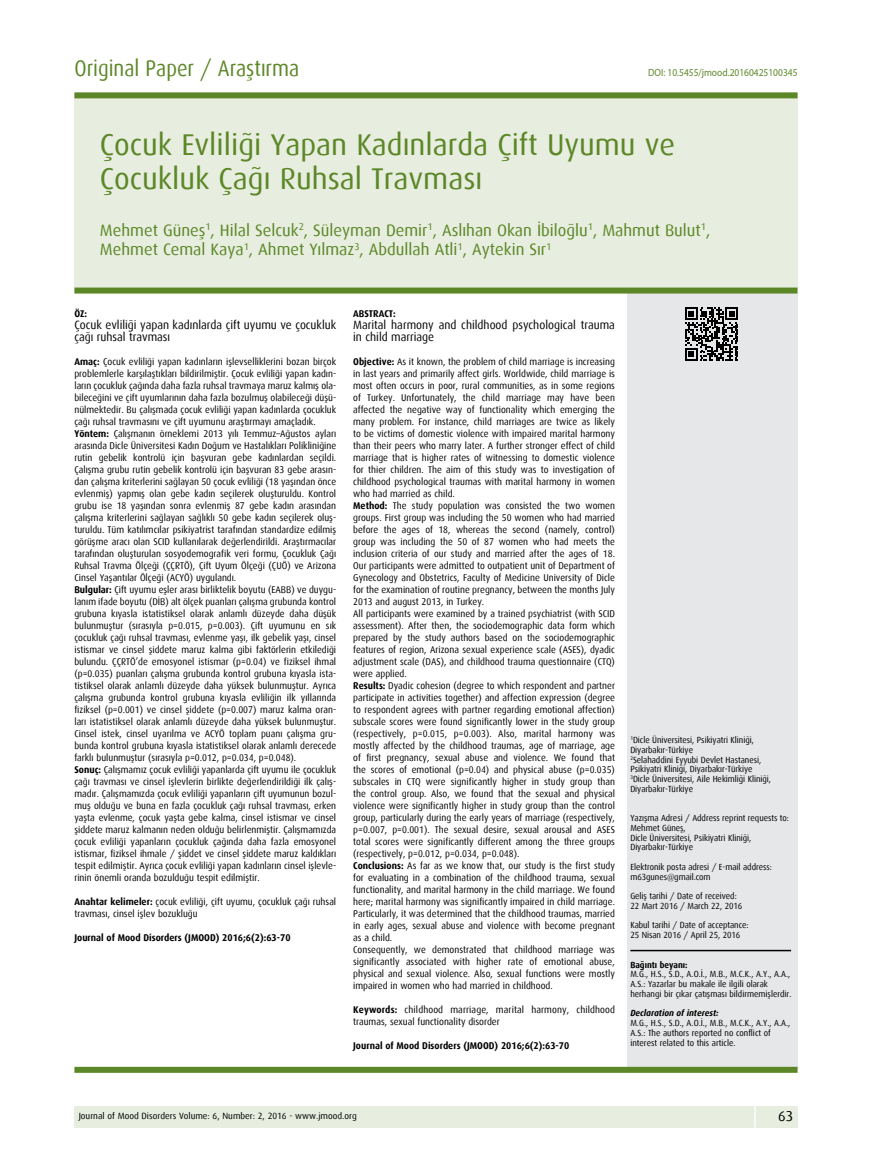
<style>
.page{position:relative;width:872px;height:1170px;background:#fff}
.page>*{position:absolute;margin:0;border:0;box-sizing:border-box;transform-origin:0 0}
.t1{font:30px/34.5px "Dax";color:#5c8727}
.t2{font:22.5px "Dax";color:#5c8727;scale:.9 1}
.t3{font:16.5px/19.5px "Dax";color:#5c8727}
.t4{font:14.25px "Dax";color:#000}
.t5{font:12px/12px "Dax";color:#000;scale:.95 1}
.t6{font:10.5px "Myriad Pro";color:#5c8727;scale:.9 1}
.t7{font:9.75px/12px "Dax";color:#000;scale:.95 1}
.t8{font:700 9.75px "Dax";color:#000;scale:.95 1}
.t9{font:9px "Dax";color:#000}
.t10{font:8.85px/9.8px "Dax";letter-spacing:-.005em;color:#000;scale:.95 1}
.t11{font:italic 700 8.85px "Dax";color:#000;scale:.95 1}
.t12{font:700 8.85px "Dax";color:#000;scale:.95 1}
.s1{font-weight:700}
</style>
<div class="page">
<div style="left:74px;top:1106px;width:723px;height:21px;background:#e7eddf"></div>
<svg style="left:754px;top:1106px;width:1px;height:21px"></svg>
<div style="left:74px;top:95px;width:723px;height:195px;background:#e7eddf"></div>
<div style="left:627px;top:292px;width:170px;height:777px;background:#e6e7e8"></div>
<div style="left:74px;top:92px;width:723px;height:6px;background:#5c8727"></div>
<div style="left:74px;top:1066px;width:723px;height:6px;background:#5c8727"></div>
<div style="left:74px;top:287px;width:723px;height:6px;background:#5c8727"></div>
<hr style="left:630px;top:949px;width:161px;height:2px;background:#000">
<svg style="left:685px;top:307px;width:53px;height:53px"></svg>
<h2 class="t2" style="left:74px;top:56px;width:251px">Original Paper / Araştırma</h2>
<p class="t6" style="left:648px;top:66px;width:167px">DOI: 10.5455/jmood.20160425100345</p>
<h1 class="t1" style="left:100px;top:127px;width:576px">Çocuk Evliliği Yapan Kadınlarda Çift Uyumu ve<br>Çocukluk Çağı Ruhsal Travması</h1>
<h3 class="t3" style="left:100px;top:220px;width:612px">Mehmet Güneş<sup>1</sup>, Hilal Selcuk<sup>2</sup>, Süleyman Demir<sup>1</sup>, Aslıhan Okan İbiloğlu<sup>1</sup>, Mahmut Bulut<sup>1</sup>,<br>Mehmet Cemal Kaya<sup>1</sup>, Ahmet Yılmaz<sup>3</sup>, Abdullah Atli<sup>1</sup>, Aytekin Sır<sup>1</sup></h3>
<p class="t8" style="left:74px;top:307px;width:15px">ÖZ:</p>
<p class="t5" style="left:74px;top:318px;width:277px">Çocuk evliliği yapan kadınlarda çift uyumu ve çocukluk çağı ruhsal travması</p>
<p class="t7" style="left:74px;top:355px;width:277px"><span class="s1">Amaç:</span> Çocuk evliliği yapan kadınların işlevselliklerini bozan birçok problemlerle karşılaştıkları bildirilmiştir. Çocuk evliliği yapan kadın&shy;ların çocukluk çağında daha fazla ruhsal travmaya maruz kalmış ola&shy;bileceğini ve çift uyumlarının daha fazla bozulmuş olabileceği düşü&shy;nülmektedir. Bu çalışmada çocuk evliliği yapan kadınlarda çocukluk çağı ruhsal travmasını ve çift uyumunu araştırmayı amaçladık.<br><span class="s1">Yöntem:</span> Çalışmanın örneklemi 2013 yılı Temmuz–Ağustos ayları arasında Dicle Üniversitesi Kadın Doğum ve Hastalıkları Polikliniğine rutin gebelik kontrolü için başvuran gebe kadınlardan seçildi.<br>Çalışma grubu rutin gebelik kontrolü için başvuran 83 gebe arasın&shy;dan çalışma kriterlerini sağlayan 50 çocuk evliliği (18 yaşından önce evlenmiş) yapmış olan gebe kadın seçilerek oluşturuldu. Kontrol grubu ise 18 yaşından sonra evlenmiş 87 gebe kadın arasından çalışma kriterlerini sağlayan sağlıklı 50 gebe kadın seçilerek oluş&shy;turuldu. Tüm katılımcılar psikiyatrist tarafından standardize edilmiş görüşme aracı olan SCID kullanılarak değerlendirildi. Araştırmacılar tarafından oluşturulan sosyodemografik veri formu, Çocukluk Çağı Ruhsal Travma Ölçeği (ÇÇRTÖ), Çift Uyum Ölçeği (ÇUÖ) ve Arizona Cinsel Yaşantılar Ölçeği (ACYÖ) uygulandı.<br><span class="s1">Bulgular:</span> Çift uyumu eşler arası birliktelik boyutu (EABB) ve duygu&shy;lanım ifade boyutu (DİB) alt ölçek puanları çalışma grubunda kontrol grubuna kıyasla istatistiksel olarak anlamlı düzeyde daha düşük bulunmuştur (sırasıyla p=0.015, p=0.003). Çift uyumunu en sık çocukluk çağı ruhsal travması, evlenme yaşı, ilk gebelik yaşı, cinsel istismar ve cinsel şiddete maruz kalma gibi faktörlerin etkilediği bulundu. ÇÇRTÖ’de emosyonel istismar (p=0.04) ve fiziksel ihmal (p=0.035) puanları çalışma grubunda kontrol grubuna kıyasla ista&shy;tistiksel olarak anlamlı düzeyde daha yüksek bulunmuştur. Ayrıca çalışma grubunda kontrol grubuna kıyasla evliliğin ilk yıllarında fiziksel (p=0.001) ve cinsel şiddete (p=0.007) maruz kalma oran&shy;ları istatistiksel olarak anlamlı düzeyde daha yüksek bulunmuştur.<br>Cinsel istek, cinsel uyarılma ve ACYÖ toplam puanı çalışma gru&shy;bunda kontrol grubuna kıyasla istatistiksel olarak anlamlı derecede farklı bulunmuştur (sırasıyla p=0.012, p=0.034, p=0.048).<br><span class="s1">Sonuç:</span> Çalışmamız çocuk evliliği yapanlarda çift uyumu ile çocukluk çağı travması ve cinsel işlevlerin birlikte değerlendirildiği ilk çalış&shy;madır. Çalışmamızda çocuk evliliği yapanların çift uyumunun bozul&shy;muş olduğu ve buna en fazla çocukluk çağı ruhsal travması, erken yaşta evlenme, çocuk yaşta gebe kalma, cinsel istismar ve cinsel şiddete maruz kalmanın neden olduğu belirlenmiştir. Çalışmamızda çocuk evliliği yapanların çocukluk çağında daha fazla emosyonel istismar, fiziksel ihmale / şiddet ve cinsel şiddete maruz kaldıkları tespit edilmiştir. Ayrıca çocuk evliliği yapan kadınların cinsel işlevle&shy;rinin önemli oranda bozulduğu tespit edilmiştir.</p>
<p class="t7" style="left:74px;top:895px;width:277px"><span class="s1">Anahtar kelimeler:</span> çocuk evliliği, çift uyumu, çocukluk çağı ruhsal travması, cinsel işlev bozukluğu</p>
<p class="t8" style="left:74px;top:931px;width:229px">Journal of Mood Disorders (JMOOD) 2016;6(2):63-70</p>
<p class="t8" style="left:353px;top:307px;width:46px">ABSTRACT:</p>
<p class="t5" style="left:353px;top:318px;width:277px">Marital harmony and childhood psychological trauma in child marriage</p>
<p class="t7" style="left:353px;top:355px;width:277px"><span class="s1">Objective:</span> As it known, the problem of child marriage is increasing in last years and primarily affect girls. Worldwide, child marriage is most often occurs in poor, rural communities, as in some regions of Turkey. Unfortunately, the child marriage may have been affected the negative way of functionality which emerging the many problem. For instance, child marriages are twice as likely to be victims of domestic violence with impaired marital harmony than their peers who marry later. A further stronger effect of child marriage that is higher rates of witnessing to domestic violence for thier children. The aim of this study was to investigation of childhood psychological traumas with marital harmony in women who had married as child.<br><span class="s1">Method:</span> The study population was consisted the two women groups. First group was including the 50 women who had married before the ages of 18, whereas the second (namely, control) group was including the 50 of 87 women who had meets the inclusion criteria of our study and married after the ages of 18.<br>Our participants were admitted to outpatient unit of Department of Gynecology and Obstetrics, Faculty of Medicine University of Dicle for the examination of routine pregnancy, between the months July 2013 and august 2013, in Turkey.<br>All participants were examined by a trained psychiatrist (with SCID assessment). After then, the sociodemographic data form which prepared by the study authors based on the sociodemographic features of region, Arizona sexual experience scale (ASES), dyadic adjustment scale (DAS), and childhood trauma questionnaire (CTQ) were applied.<br><span class="s1">Results:</span> Dyadic cohesion (degree to which respondent and partner participate in activities together) and affection expression (degree to respondent agrees with partner regarding emotional affection) subscale scores were found significantly lower in the study group (respectively, p=0.015, p=0.003). Also, marital harmony was mostly affected by the childhood traumas, age of marriage, age of first pregnancy, sexual abuse and violence. We found that the scores of emotional (p=0.04) and physical abuse (p=0.035) subscales in CTQ were significantly higher in study group than the control group. Also, we found that the sexual and physical violence were significantly higher in study group than the control group, particularly during the early years of marriage (respectively, p=0.007, p=0.001). The sexual desire, sexual arousal and ASES total scores were significantly different among the three groups (respectively, p=0.012, p=0.034, p=0.048).<br><span class="s1">Conclusions:</span> As far as we know that, our study is the first study for evaluating in a combination of the childhood trauma, sexual functionality, and marital harmony in the child marriage. We found here; marital harmony was significantly impaired in child marriage.<br>Particularly, it was determined that the childhood traumas, married in early ages, sexual abuse and violence with become pregnant as a child.<br>Consequently, we demonstrated that childhood marriage was significantly associated with higher rate of emotional abuse, physical and sexual violence. Also, sexual functions were mostly impaired in women who had married in childhood.</p>
<p class="t7" style="left:353px;top:1003px;width:277px"><span class="s1">Keywords:</span> childhood marriage, marital harmony, childhood traumas, sexual functionality disorder</p>
<p class="t8" style="left:353px;top:1040px;width:229px">Journal of Mood Disorders (JMOOD) 2016;6(2):63-70</p>
<p class="t10" style="left:630px;top:735px;width:150px"><sup>1</sup>Dicle Üniversitesi, Psikiyatri Kliniği, Diyarbakır-Türkiye<br><sup>2</sup>Selahaddini Eyyubi Devlet Hastanesi, Psikiyatri Kliniği, Diyarbakır-Türkiye <sup>3</sup>Dicle Üniversitesi, Aile Hekimliği Kliniği, Diyarbakır-Türkiye</p>
<p class="t10" style="left:630px;top:813px;width:168px">Yazışma Adresi / Address reprint requests to:<br>Mehmet Güneş,<br>Dicle Üniversitesi, Psikiyatri Kliniği,<br>Diyarbakır-Türkiye</p>
<p class="t10" style="left:630px;top:862px;width:150px">Elektronik posta adresi / E-mail address: m63gunes@gmail.com</p>
<p class="t10" style="left:630px;top:891px;width:119px">Geliş tarihi / Date of received:<br>22 Mart 2016 / March 22, 2016</p>
<p class="t10" style="left:630px;top:920px;width:126px">Kabul tarihi / Date of acceptance:<br>25 Nisan 2016 / April 25, 2016</p>
<p class="t12" style="left:630px;top:959px;width:62px">Bağıntı beyanı:</p>
<p class="t10" style="left:630px;top:969px;width:171px">M.G., H.S., S.D., A.O.İ., M.B., M.C.K., A.Y., A.A.,<br>A.S.: Yazarlar bu makale ile ilgili olarak herhangi bir çıkar çatışması bildirmemişlerdir.</p>
<p class="t11" style="left:630px;top:1008px;width:94px">Declaration of interest:</p>
<p class="t10" style="left:630px;top:1018px;width:170px">M.G., H.S., S.D., A.O.İ., M.B., M.C.K., A.Y., A.A.,<br>A.S.: The authors reported no conflict of interest related to this article.</p>
<p class="t9" style="left:79px;top:1111px;width:280px">Journal of Mood Disorders Volume: 6, Number: 2, 2016 - www.jmood.org</p>
<h3 class="t4" style="left:778px;top:1108px;width:17px">63</h3>
</div>
